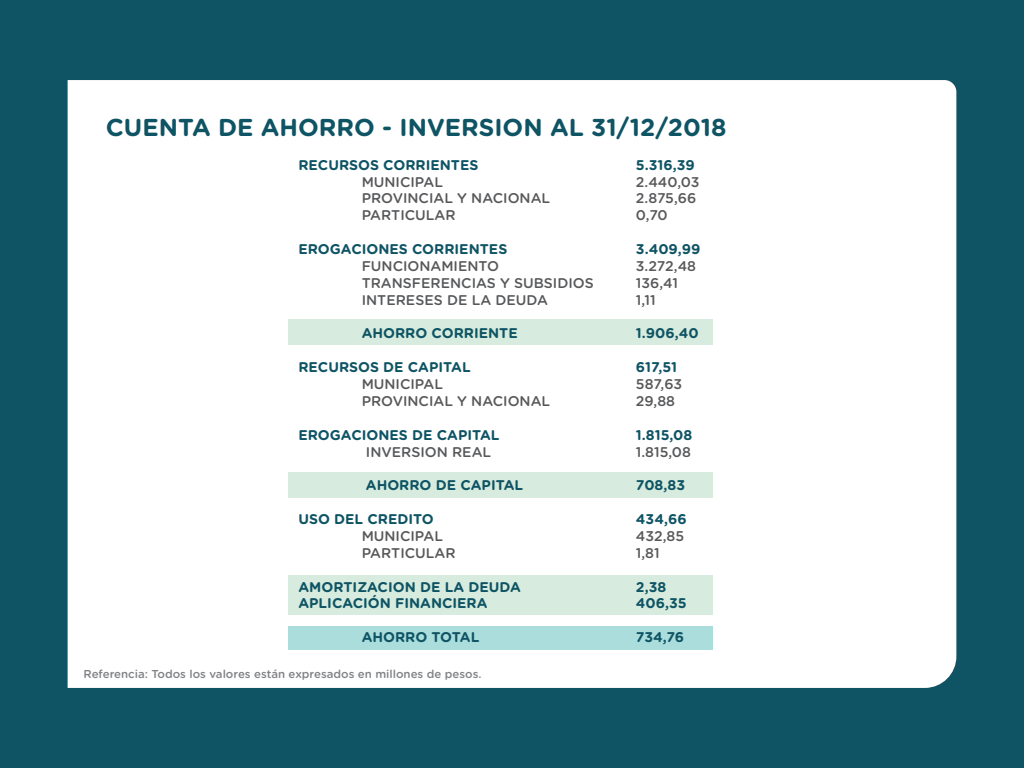
<style>
.page{position:relative;width:1024px;height:768px;background:#0f5464}
.page>*{position:absolute;margin:0;border:0;box-sizing:border-box;transform-origin:0 0}
.t1{font:700 24.4px "Gotham Rounded";color:#0f5464}
.t2{font:700 14.1px "Gotham Rounded";color:#0f5464}
.t3{font:500 14.1px "Gotham Rounded";color:#57585a}
.t4{font:500 11.5px "Gotham Rounded";color:#808285}
</style>
<div class="page">
<div style="left:68px;top:80px;width:888px;height:608px;background:#fff"></div>
<div style="left:288px;top:575px;width:425px;height:39px;background:#d7ecde"></div>
<div style="left:288px;top:319px;width:425px;height:26px;background:#d7ecde"></div>
<div style="left:288px;top:472px;width:425px;height:26px;background:#d7ecde"></div>
<div style="left:288px;top:626px;width:425px;height:23px;background:#acdddd"></div>
<h1 class="t1" style="left:106px;top:109px;width:622px">CUENTA DE AHORRO - INVERSION AL 31/12/2018</h1>
<p class="t2" style="left:298px;top:154px;width:182px">RECURSOS CORRIENTES</p>
<p class="t2" style="left:636px;top:154px;width:60px">5.316,39</p>
<p class="t3" style="left:362px;top:172px;width:83px">MUNICIPAL</p>
<p class="t3" style="left:636px;top:172px;width:65px">2.440,03</p>
<p class="t3" style="left:362px;top:188px;width:190px">PROVINCIAL Y NACIONAL</p>
<p class="t3" style="left:636px;top:188px;width:62px">2.875,66</p>
<p class="t3" style="left:362px;top:205px;width:95px">PARTICULAR</p>
<p class="t3" style="left:636px;top:205px;width:33px">0,70</p>
<p class="t2" style="left:298px;top:239px;width:210px">EROGACIONES CORRIENTES</p>
<p class="t2" style="left:636px;top:239px;width:66px">3.409,99</p>
<p class="t3" style="left:362px;top:256px;width:139px">FUNCIONAMIENTO</p>
<p class="t3" style="left:636px;top:256px;width:62px">3.272,48</p>
<p class="t3" style="left:362px;top:273px;width:234px">TRANSFERENCIAS Y SUBSIDIOS</p>
<p class="t3" style="left:636px;top:273px;width:44px">136,41</p>
<p class="t3" style="left:362px;top:290px;width:188px">INTERESES DE LA DEUDA</p>
<p class="t3" style="left:636px;top:290px;width:21px">1,11</p>
<p class="t2" style="left:362px;top:323px;width:158px">AHORRO CORRIENTE</p>
<p class="t2" style="left:636px;top:323px;width:64px">1.906,40</p>
<p class="t2" style="left:298px;top:357px;width:174px">RECURSOS DE CAPITAL</p>
<p class="t2" style="left:636px;top:357px;width:43px">617,51</p>
<p class="t3" style="left:362px;top:374px;width:83px">MUNICIPAL</p>
<p class="t3" style="left:636px;top:374px;width:48px">587,63</p>
<p class="t3" style="left:362px;top:391px;width:190px">PROVINCIAL Y NACIONAL</p>
<p class="t3" style="left:636px;top:391px;width:41px">29,88</p>
<p class="t2" style="left:298px;top:424px;width:203px">EROGACIONES DE CAPITAL</p>
<p class="t2" style="left:636px;top:424px;width:58px">1.815,08</p>
<p class="t3" style="left:366px;top:442px;width:127px">INVERSION REAL</p>
<p class="t3" style="left:636px;top:442px;width:57px">1.815,08</p>
<p class="t2" style="left:366px;top:475px;width:159px">AHORRO DE CAPITAL</p>
<p class="t2" style="left:636px;top:475px;width:51px">708,83</p>
<p class="t2" style="left:298px;top:509px;width:137px">USO DEL CREDITO</p>
<p class="t2" style="left:636px;top:509px;width:52px">434,66</p>
<p class="t3" style="left:362px;top:526px;width:83px">MUNICIPAL</p>
<p class="t3" style="left:636px;top:526px;width:50px">432,85</p>
<p class="t3" style="left:362px;top:543px;width:95px">PARTICULAR</p>
<p class="t3" style="left:636px;top:543px;width:25px">1,81</p>
<p class="t2" style="left:298px;top:576px;width:224px">AMORTIZACION DE LA DEUDA</p>
<p class="t2" style="left:636px;top:576px;width:32px">2,38</p>
<p class="t2" style="left:298px;top:593px;width:191px">APLICACIÓN FINANCIERA</p>
<p class="t2" style="left:636px;top:593px;width:52px">406,35</p>
<p class="t2" style="left:362px;top:627px;width:119px">AHORRO TOTAL</p>
<p class="t2" style="left:636px;top:627px;width:50px">734,76</p>
<p class="t4" style="left:84px;top:665px;width:399px">Referencia: Todos los valores están expresados en millones de pesos.</p>
</div>
